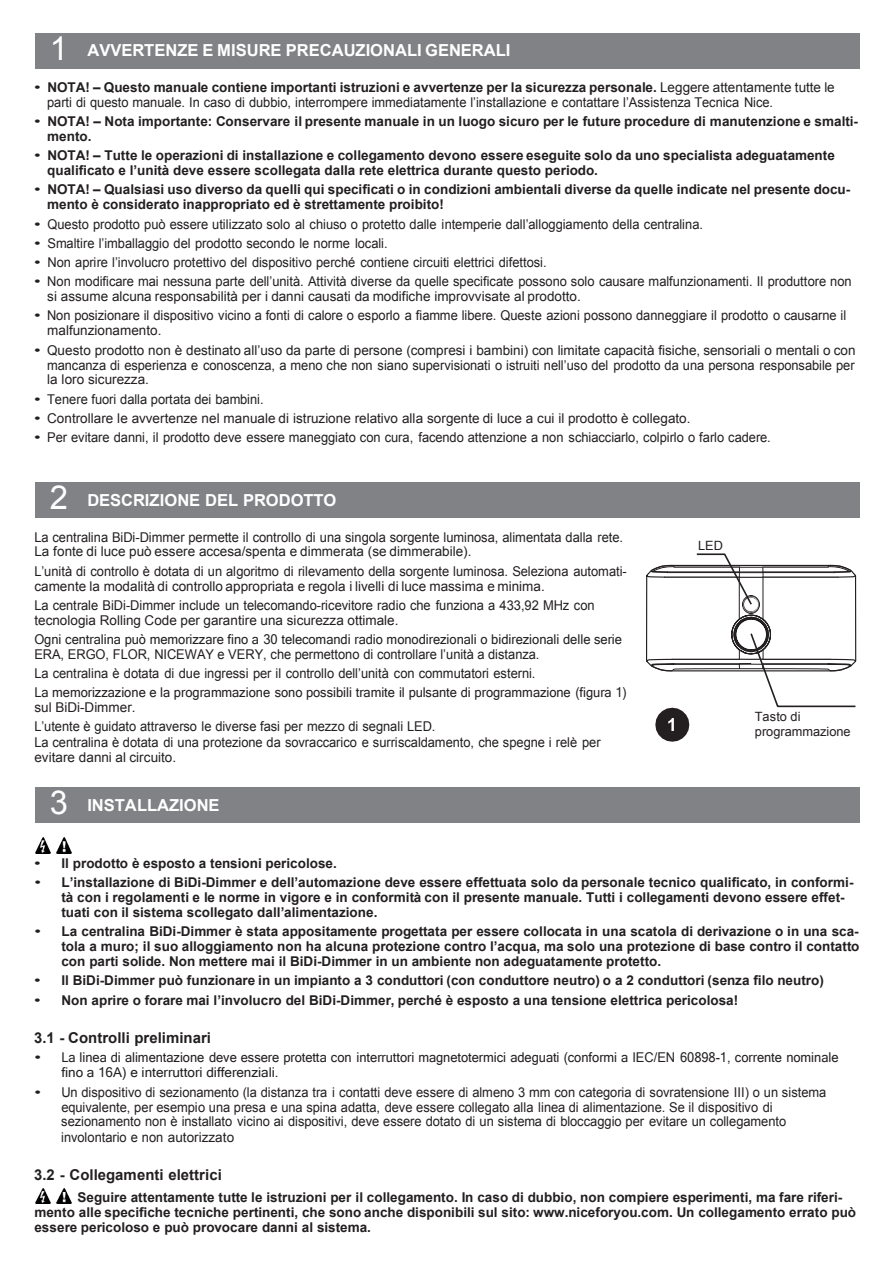
<style>
.page{position:relative;width:894px;height:1264px;background:#fff}
.page>*{position:absolute;margin:0;border:0;box-sizing:border-box;transform-origin:0 0}
.t1{font:700 16.5px "Arial";letter-spacing:-.005em;color:#fff}
.t2{font:700 15px "Arial";color:#231f20}
.t3{font:13.5px/15px "Arial";color:#231f20;scale:1.39 1}
.t4{font:700 13.5px/15px "Arial";color:#231f20}
.t5{font:13.5px/15px "Arial";color:#231f20;scale:.95 1}
.t6{font:13.5px/15px "Microsoft Sans Serif";color:#231f20;scale:.95 1}
.t7{font:13.5px/18.8px "Arial";color:#231f20}
.t8{font:12.75px/15.6px "Arial";letter-spacing:.005em;color:#231f20}
.s1{font-weight:400;font-size:33px}
.s2{font-weight:700}
.s3{font-weight:400}
.s4{font-family:"Arial"}
</style>
<div class="page">
<div style="left:35px;top:33px;width:43px;height:35px;background:#808285"></div>
<div style="left:78px;top:33px;width:782px;height:35px;background:#808285"></div>
<div style="left:35px;top:482px;width:43px;height:35px;background:#808285"></div>
<div style="left:78px;top:482px;width:782px;height:35px;background:#808285"></div>
<div style="left:35px;top:787px;width:43px;height:35px;background:#808285"></div>
<div style="left:78px;top:787px;width:782px;height:35px;background:#808285"></div>
<img style="left:36px;top:1188px;width:14px;height:15px">
<img style="left:57px;top:1188px;width:14px;height:15px">
<img style="left:36px;top:837px;width:14px;height:16px">
<img style="left:57px;top:837px;width:14px;height:16px">
<svg style="left:646px;top:553px;width:211px;height:188px"></svg>
<p class="t1" style="left:50px;top:44px;width:462px"><span class="s1">1</span> AVVERTENZE E MISURE PRECAUZIONALI GENERALI</p>
<p class="t3" style="left:47px;top:81px;width:568px;text-indent:-13px">• <span class="s2">NOTA! – Questo manuale contiene importanti istruzioni e avvertenze per la sicurezza personale.</span> Leggere attentamente tutte le parti di questo manuale. In caso di dubbio, interrompere immediatamente l’installazione e contattare l’Assistenza Tecnica Nice.</p>
<p class="t4" style="left:47px;top:115px;width:812px;text-indent:-13px"><span class="s3">•</span> NOTA! – Nota importante: Conservare il presente manuale in un luogo sicuro per le future procedure di manutenzione e smalti&shy;mento.</p>
<p class="t4" style="left:47px;top:149px;width:789px;text-indent:-13px"><span class="s3">•</span> NOTA! – Tutte le operazioni di installazione e collegamento devono essere eseguite solo da uno specialista adeguatamente qualificato e l’unità deve essere scollegata dalla rete elettrica durante questo periodo.</p>
<p class="t4" style="left:47px;top:183px;width:805px;text-indent:-13px"><span class="s3">•</span> NOTA! – Qualsiasi uso diverso da quelli qui specificati o in condizioni ambientali diverse da quelle indicate nel presente docu&shy;mento è considerato inappropriato ed è strettamente proibito!</p>
<p class="t3" style="left:34px;top:217px;width:482px">• Questo prodotto può essere utilizzato solo al chiuso o protetto dalle intemperie dall’alloggiamento della centralina.</p>
<p class="t3" style="left:34px;top:237px;width:256px">• Smaltire l’imballaggio del prodotto secondo le norme locali.</p>
<p class="t3" style="left:34px;top:256px;width:370px">• Non aprire l’involucro protettivo del dispositivo perché contiene circuiti elettrici difettosi.</p>
<p class="t3" style="left:47px;top:275px;width:580px;text-indent:-13px">• Non modificare mai nessuna parte dell’unità. Attività diverse da quelle specificate possono solo causare malfunzionamenti. Il produttore non si assume alcuna responsabilità per i danni causati da modifiche improvvisate al prodotto.</p>
<p class="t3" style="left:47px;top:309px;width:576px;text-indent:-13px">• Non posizionare il dispositivo vicino a fonti di calore o esporlo a fiamme libere. Queste azioni possono danneggiare il prodotto o causarne il malfunzionamento.</p>
<p class="t3" style="left:47px;top:343px;width:583px;text-align:justify;text-indent:-13px">• Questo prodotto non è destinato all’uso da parte di persone (compresi i bambini) con limitate capacità fisiche, sensoriali o mentali o con mancanza di esperienza e conoscenza, a meno che non siano supervisionati o istruiti nell’uso del prodotto da una persona responsabile per la loro sicurezza.</p>
<p class="t3" style="left:34px;top:393px;width:167px">• Tenere fuori dalla portata dei bambini.</p>
<p class="t3" style="left:34px;top:412px;width:474px">• Controllare le avvertenze nel manuale di istruzione relativo alla sorgente di luce a cui il prodotto è collegato.</p>
<p class="t3" style="left:34px;top:431px;width:531px">• Per evitare danni, il prodotto deve essere maneggiato con cura, facendo attenzione a non schiacciarlo, colpirlo o farlo cadere.</p>
<p class="t1" style="left:50px;top:494px;width:288px"><span class="s1">2</span> DESCRIZIONE DEL PRODOTTO</p>
<p class="t5" style="left:34px;top:530px;width:621px">La centralina BiDi-Dimmer permette il controllo di una singola sorgente luminosa, alimentata dalla rete.<br>La fonte di luce può essere accesa/spenta e dimmerata (se dimmerabile).</p>
<p class="t5" style="left:34px;top:564px;width:625px">L’unità di controllo è dotata di un algoritmo di rilevamento della sorgente luminosa. Seleziona automati&shy;camente la modalità di controllo appropriata e regola i livelli di luce massima e minima.</p>
<p class="t5" style="left:34px;top:599px;width:591px">La centrale BiDi-Dimmer include un telecomando-ricevitore radio che funziona a 433,92 MHz con tecnologia Rolling Code per garantire una sicurezza ottimale.</p>
<p class="t6" style="left:34px;top:633px;width:620px">Ogni centralina può memorizzare fino a 30 telecomandi radio monodirezionali o bidirezionali delle serie</p>
<p class="t5" style="left:34px;top:646px;width:533px;line-height:19px">ERA, ERGO, FLOR, NICEWAY e VERY, che permettono di controllare l’unità a distanza.<br>La centralina è dotata di due ingressi per il controllo dell’unità con commutatori esterni.</p>
<p class="t6" style="left:34px;top:686px;width:625px">La memorizzazione e la programmazione sono possibili tramite il pulsante di programmazione (figura 1)</p>
<p class="t7" style="left:34px;top:699px;width:402px">sul BiDi-Dimmer.<br>L’utente è guidato attraverso le diverse fasi per mezzo di segnali LED.</p>
<p class="t5" style="left:34px;top:735px;width:598px">La centralina è dotata di una protezione da sovraccarico e surriscaldamento, che spegne i relè per evitare danni al circuito.</p>
<p class="t1" style="left:50px;top:798px;width:171px"><span class="s1">3</span> INSTALLAZIONE</p>
<p class="t8" style="left:698px;top:539px;width:26px">LED</p>
<p class="t8" style="left:755px;top:709px;width:97px">Tasto di programmazione</p>
<p class="t4" style="left:34px;top:856px;width:304px"><span class="s3">•</span> Il prodotto è esposto a tensioni pericolose.</p>
<p class="t4" style="left:61px;top:876px;width:793px;text-indent:-27px"><span class="s3">•</span> L’installazione di BiDi-Dimmer e dell’automazione deve essere effettuata solo da personale tecnico qualificato, in conformi&shy;tà con i regolamenti e le norme in vigore e in conformità con il presente manuale. Tutti i collegamenti devono essere effet&shy;tuati con il sistema scollegato dall’alimentazione.</p>
<p class="t4" style="left:61px;top:925px;width:799px;text-align:justify;text-indent:-27px"><span class="s3">•</span> La centralina BiDi-Dimmer è stata appositamente progettata per essere collocata in una scatola di derivazione o in una sca&shy;tola a muro; il suo alloggiamento non ha alcuna protezione contro l’acqua, ma solo una protezione di base contro il contatto con parti solide. Non mettere mai il BiDi-Dimmer in un ambiente non adeguatamente protetto.</p>
<p class="t4" style="left:34px;top:974px;width:791px"><span class="s3">•</span> Il BiDi-Dimmer può funzionare in un impianto a 3 conduttori (con conduttore neutro) o a 2 conduttori (senza filo neutro)</p>
<p class="t4" style="left:34px;top:993px;width:705px"><span class="s3">•</span> Non aprire o forare mai l’involucro del BiDi-Dimmer, perché è esposto a una tensione elettrica pericolosa!</p>
<p class="t2" style="left:34px;top:1031px;width:178px">3.1 - Controlli preliminari</p>
<p class="t6" style="left:61px;top:1051px;width:819px;text-indent:-27px"><span class="s4">•</span> La linea di alimentazione deve essere protetta con interruttori magnetotermici adeguati (conformi a IEC/EN 60898-1, corrente nominale fino a 16A) e interruttori differenziali.</p>
<p class="t3" style="left:61px;top:1085px;width:552px;text-indent:-27px">• Un dispositivo di sezionamento (la distanza tra i contatti deve essere di almeno 3 mm con categoria di sovratensione III) o un sistema equivalente, per esempio una presa e una spina adatta, deve essere collegato alla linea di alimentazione. Se il dispositivo di sezionamento non è installato vicino ai dispositivi, deve essere dotato di un sistema di bloccaggio per evitare un collegamento involontario e non autorizzato</p>
<p class="t2" style="left:34px;top:1168px;width:189px">3.2 - Collegamenti elettrici</p>
<p class="t4" style="left:34px;top:1190px;width:823px;text-indent:43px">Seguire attentamente tutte le istruzioni per il collegamento. In caso di dubbio, non compiere esperimenti, ma fare riferi&shy;mento alle specifiche tecniche pertinenti, che sono anche disponibili sul sito: www.niceforyou.com. Un collegamento errato può essere pericoloso e può provocare danni al sistema.</p>
</div>
